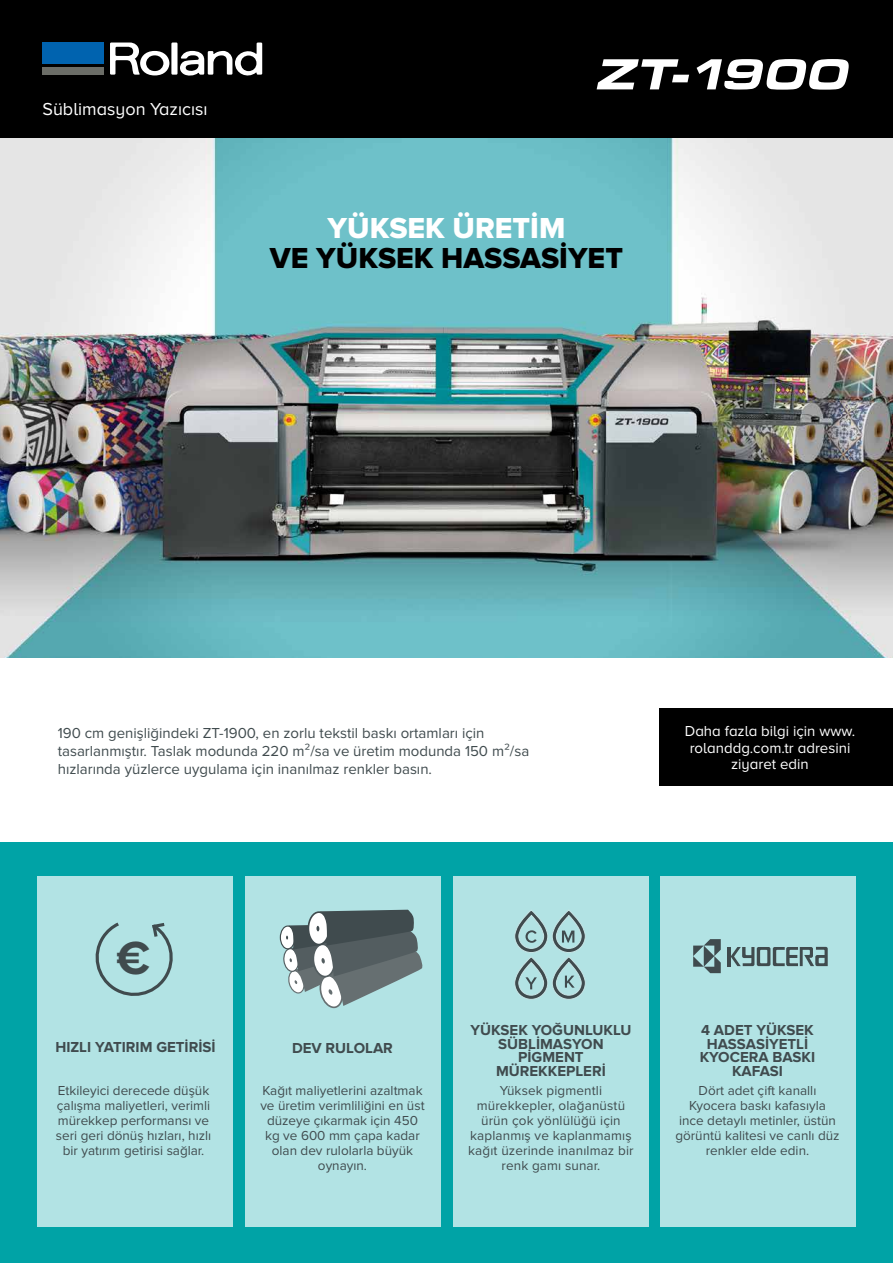
<style>
.page{position:relative;width:893px;height:1263px;background:#fff}
.page>*{position:absolute;margin:0;border:0;box-sizing:border-box;transform-origin:0 0}
.t1{font:700 48px "Proxima Nova";color:#404b4e}
.t2{font:30px "Proxima Nova A Extrabld";color:#000}
.t3{font:30px "Proxima Nova A Extrabld";color:#fff}
.t4{font:18px "Proxima Nova A";color:#fff}
.t5{font:15px/18px "Proxima Nova";color:#404b4e}
.t6{font:700 15px/13.5px "Proxima Nova";color:#404b4e;text-align:center}
.t7{font:15px/16.5px "Proxima Nova A";color:#fff;text-align:center}
.t8{font:13.5px/15px "Proxima Nova";color:#404b4e;text-align:center}
</style>
<div class="page">
<div style="left:0;top:0;width:893px;height:138px;background:#000"></div>
<div style="left:171px;top:43px;width:7px;height:32px;background:#fff"></div>
<svg style="left:180px;top:43px;width:82px;height:33px"></svg>
<svg style="left:110px;top:43px;width:59px;height:32px"></svg>
<div style="left:43px;top:67px;width:61px;height:8px;background:#6b6d67"></div>
<div style="left:43px;top:43px;width:61px;height:21px;background:#0063af"></div>
<div style="left:0;top:842px;width:893px;height:421px;background:#00a3a6"></div>
<div style="left:38px;top:876px;width:195px;height:351px;background:#b2e3e4"></div>
<div style="left:245px;top:876px;width:195px;height:351px;background:#b2e3e4"></div>
<div style="left:453px;top:876px;width:196px;height:351px;background:#b2e3e4"></div>
<div style="left:660px;top:876px;width:195px;height:351px;background:#b2e3e4"></div>
<div style="left:660px;top:708px;width:233px;height:77px;background:#000"></div>
<svg style="left:514px;top:910px;width:72px;height:90px"></svg>
<svg style="left:693px;top:939px;width:28px;height:34px"></svg>
<svg style="left:731px;top:947px;width:97px;height:19px"></svg>
<hr style="left:727px;top:947px;width:3px;height:19px;background:#404b4e">
<svg style="left:95px;top:922px;width:78px;height:74px"></svg>
<img style="left:0;top:138px;width:893px;height:519px">
<svg style="left:597px;top:59px;width:92px;height:30px"></svg>
<svg style="left:697px;top:59px;width:152px;height:31px"></svg>
<svg style="left:280px;top:910px;width:143px;height:98px"></svg>
<p class="t4" style="left:43px;top:99px;width:166px">Süblimasyon Yazıcısı</p>
<p class="t3" style="left:328px;top:211px;width:239px">YÜKSEK ÜRETİM</p>
<p class="t2" style="left:270px;top:241px;width:354px">VE YÜKSEK HASSASİYET</p>
<p class="t5" style="left:58px;top:724px;width:473px">190 cm genişliğindeki ZT-1900, en zorlu tekstil baskı ortamları için tasarlanmıştır. Taslak modunda 220 m²/sa ve üretim modunda 150 m²/sa hızlarında yüzlerce uygulama için inanılmaz renkler basın.</p>
<p class="t1" style="left:116px;top:930px;width:36px">€</p>
<p class="t7" style="left:685px;top:723px;width:172px">Daha fazla bilgi için www. rolanddg.com.tr adresini ziyaret edin</p>
<p class="t6" style="left:55px;top:1040px;width:162px">HIZLI YATIRIM GETİRİSİ</p>
<p class="t6" style="left:292px;top:1042px;width:102px">DEV RULOLAR</p>
<p class="t6" style="left:470px;top:1023px;width:163px">YÜKSEK YOĞUNLUKLU<br>SÜBLİMASYON<br>PİGMENT<br>MÜREKKEPLERİ</p>
<p class="t6" style="left:700px;top:1023px;width:117px">4 ADET YÜKSEK<br>HASSASİYETLİ<br>KYOCERA BASKI<br>KAFASI</p>
<p class="t8" style="left:56px;top:1083px;width:157px">Etkileyici derecede düşük çalışma maliyetleri, verimli mürekkep performansı ve seri geri dönüş hızları, hızlı bir yatırım getirisi sağlar.</p>
<p class="t8" style="left:675px;top:1083px;width:166px">Dört adet çift kanallı<br>Kyocera baskı kafasıyla ince detaylı metinler, üstün görüntü kalitesi ve canlı düz renkler elde edin.</p>
<p class="t8" style="left:260px;top:1083px;width:166px">Kağıt maliyetlerini azaltmak ve üretim verimliliğini en üst düzeye çıkarmak için 450 kg ve 600 mm çapa kadar olan dev rulolarla büyük oynayın.</p>
<p class="t8" style="left:468px;top:1083px;width:167px">Yüksek pigmentli mürekkepler, olağanüstü ürün çok yönlülüğü için kaplanmış ve kaplanmamış kağıt üzerinde inanılmaz bir renk gamı sunar.</p>
</div>
